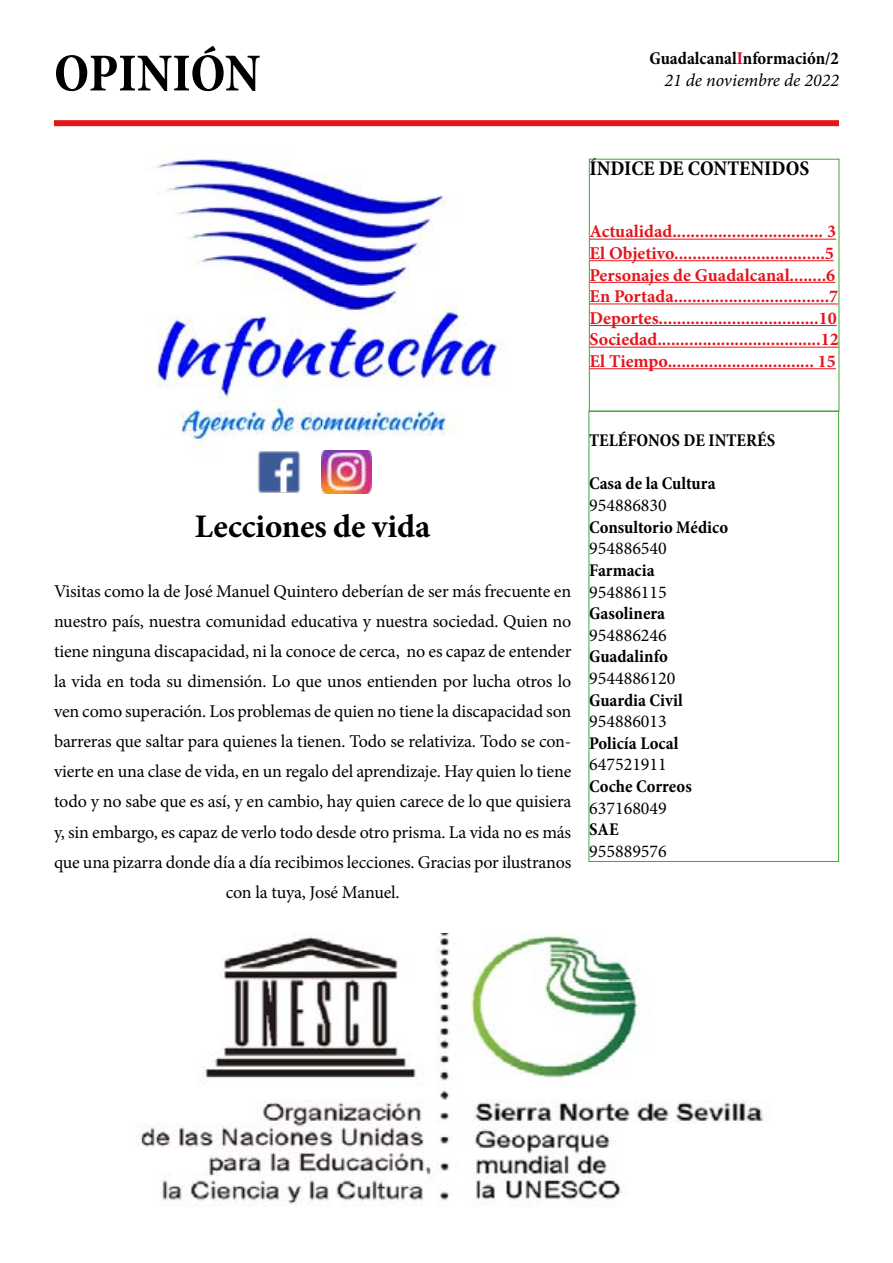
<style>
.page{position:relative;width:893px;height:1263px;background:#fff}
.page>*{position:absolute;margin:0;border:0;box-sizing:border-box;transform-origin:0 0}
.t1{font:700 condensed 54px "Minion Pro";letter-spacing:-.01em;color:#000}
.t2{font:700 33px "Minion Pro";letter-spacing:-.005em;color:#000}
.t3{font:700 condensed 21px "Minion Pro";color:#000}
.t4{font:18px/30px "Minion Pro";letter-spacing:-.01em;color:#000;text-align:center}
.t5{font:700 18px/21.6px "Minion Pro";color:#e4151d}
.t6{font:700 condensed 18px/21.6px "Minion Pro";color:#000;text-align:right}
.s1{color:#e4032b}
.s2{font-weight:400;font-style:italic;font-stretch:normal}
</style>
<div class="page">
<div style="left:54px;top:120px;width:785px;height:6px;background:#e41518"></div>
<img style="left:141px;top:933px;width:623px;height:273px">
<div style="left:589px;top:411px;width:250px;height:451px;border:1px solid #3aaa35"></div>
<hr style="left:589px;top:239px;width:247px;height:1px;background:#e4151d">
<hr style="left:589px;top:260px;width:245px;height:1px;background:#e4151d">
<hr style="left:589px;top:282px;width:246px;height:1px;background:#e4151d">
<hr style="left:589px;top:303px;width:249px;height:1px;background:#e4151d">
<hr style="left:589px;top:325px;width:248px;height:1px;background:#e4151d">
<hr style="left:589px;top:347px;width:250px;height:1px;background:#e4151d">
<hr style="left:589px;top:368px;width:247px;height:1px;background:#e4151d">
<img style="left:151px;top:150px;width:351px;height:315px">
<img style="left:254px;top:450px;width:50px;height:43px">
<img style="left:322px;top:450px;width:50px;height:43px">
<h1 class="t1" style="left:54px;top:36px;width:208px">OPINIÓN</h1>
<p class="t6" style="left:649px;top:48px;width:191px">Guadalcanal<span class="s1">I</span>nformación/2<br><span class="s2">21 de noviembre de 2022</span></p>
<p class="t3" style="left:589px;top:153px;width:221px">ÍNDICE DE CONTENIDOS</p>
<p class="t5" style="left:589px;top:221px;width:251px">Actualidad................................. 3<br>El Objetivo.................................5<br>Personajes de Guadalcanal........6<br>En Portada..................................7<br>Deportes...................................10<br>Sociedad....................................12<br>El Tiempo................................ 15</p>
<h2 class="t2" style="left:195px;top:504px;width:237px">Lecciones de vida</h2>
<p class="t4" style="left:54px;top:577px;width:519px">Visitas como la de José Manuel Quintero deberían de ser más frecuente en nuestro país, nuestra comunidad educativa y nuestra sociedad. Quien no tiene ninguna discapacidad, ni la conoce de cerca, no es capaz de entender la vida en toda su dimensión. Lo que unos entienden por lucha otros lo ven como superación. Los problemas de quien no tiene la discapacidad son barreras que saltar para quienes la tienen. Todo se relativiza. Todo se con&shy;vierte en una clase de vida, en un regalo del aprendizaje. Hay quien lo tiene todo y no sabe que es así, y en cambio, hay quien carece de lo que quisiera y, sin embargo, es capaz de verlo todo desde otro prisma. La vida no es más que una pizarra donde día a día recibimos lecciones. Gracias por ilustranos con la tuya, José Manuel.</p>
<p class="t6" style="left:589px;top:430px;width:188px">TELÉFONOS DE INTERÉS</p>
<p class="t6" style="left:589px;top:473px;width:128px">Casa de la Cultura</p>
<p class="t4" style="left:589px;top:490px;width:79px">954886830</p>
<p class="t6" style="left:589px;top:516px;width:141px">Consultorio Médico</p>
<p class="t4" style="left:589px;top:534px;width:79px">954886540</p>
<p class="t6" style="left:589px;top:559px;width:67px">Farmacia</p>
<p class="t4" style="left:589px;top:577px;width:79px">954886115</p>
<p class="t6" style="left:589px;top:602px;width:78px">Gasolinera</p>
<p class="t4" style="left:589px;top:620px;width:79px">954886246</p>
<p class="t6" style="left:589px;top:646px;width:80px">Guadalinfo</p>
<p class="t4" style="left:589px;top:663px;width:88px">9544886120</p>
<p class="t6" style="left:589px;top:689px;width:95px">Guardia Civil</p>
<p class="t4" style="left:589px;top:706px;width:79px">954886013</p>
<p class="t6" style="left:589px;top:732px;width:91px">Policía Local</p>
<p class="t4" style="left:589px;top:750px;width:79px">647521911</p>
<p class="t6" style="left:589px;top:775px;width:104px">Coche Correos</p>
<p class="t4" style="left:589px;top:793px;width:79px">637168049</p>
<p class="t6" style="left:589px;top:818px;width:31px">SAE</p>
<p class="t4" style="left:589px;top:836px;width:79px">955889576</p>
</div>
